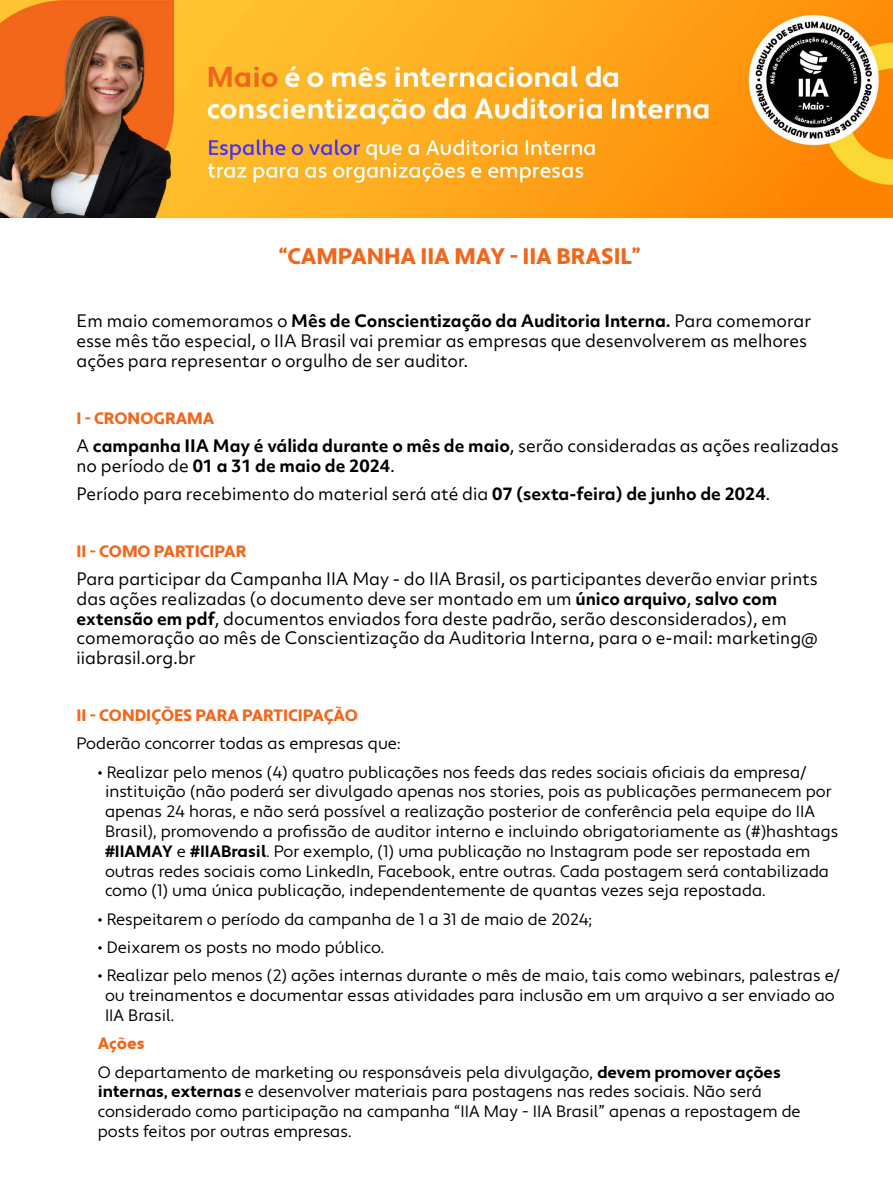
<style>
.page{position:relative;width:893px;height:1191px;background:#fff}
.page>*{position:absolute;margin:0;border:0;box-sizing:border-box;transform-origin:0 0}
.t1{font:900 22.5px "Apertura";color:#f2661c}
.t2{font:16.5px/19.8px "Apertura";color:#000}
.t3{font:16.5px/19.8px "Objektiv Mk 2";color:#000}
.t4{font:700 16.5px/19.8px "Objektiv Mk 2";color:#000}
.t5{font:900 16.5px "Apertura";color:#f2661c}
.s1{font-weight:700}
.s2{font-weight:400}
.s3{font-weight:900;color:#f2661c}
</style>
<div class="page">
<img style="left:0;top:0;width:893px;height:219px">
<h1 class="t1" style="left:279px;top:242px;width:363px">“CAMPANHA IIA MAY - IIA BRASIL”</h1>
<p class="t3" style="left:77px;top:311px;width:736px">Em maio comemoramos o <span class="s1">Mês de Conscientização da Auditoria Interna.</span> Para comemorar esse mês tão especial, o IIA Brasil vai premiar as empresas que desenvolverem as melhores ações para representar o orgulho de ser auditor.</p>
<p class="t5" style="left:77px;top:408px;width:139px">I - CRONOGRAMA</p>
<p class="t4" style="left:77px;top:435px;width:764px"><span class="s2">A</span> campanha IIA May é válida durante o mês de maio<span class="s2">, serão consideradas as ações realizadas no período de</span> 01 a 31 de maio de 2024<span class="s2">.</span></p>
<p class="t3" style="left:77px;top:484px;width:695px">Período para recebimento do material será até dia <span class="s1">07 (sexta-feira) de junho de 2024</span>.</p>
<p class="t5" style="left:77px;top:541px;width:171px">II - COMO PARTICIPAR</p>
<p class="t3" style="left:77px;top:569px;width:743px">Para participar da Campanha IIA May - do IIA Brasil, os participantes deverão enviar prints das ações realizadas (o documento deve ser montado em um <span class="s1">único arquivo</span>, <span class="s1">salvo com extensão em pdf</span>, documentos enviados fora deste padrão, serão desconsiderados), em comemoração ao mês de Conscientização da Auditoria Interna, para o e-mail: marketing@ iiabrasil.org.br</p>
<p class="t5" style="left:77px;top:705px;width:283px">II - CONDIÇÕES PARA PARTICIPAÇÃO</p>
<p class="t2" style="left:77px;top:734px;width:325px">Poderão concorrer todas as empresas que:</p>
<p class="t2" style="left:105px;top:762px;width:735px;text-indent:-7px">• Realizar pelo menos (4) quatro publicações nos feeds das redes sociais oficiais da empresa/ instituição (não poderá ser divulgado apenas nos stories, pois as publicações permanecem por apenas 24 horas, e não será possível a realização posterior de conferência pela equipe do IIA Brasil), promovendo a profissão de auditor interno e incluindo obrigatoriamente as (#)hashtags <span class="s1">#IIAMAY</span> e <span class="s1">#IIABrasil</span>. Por exemplo, (1) uma publicação no Instagram pode ser repostada em outras redes sociais como LinkedIn, Facebook, entre outras. Cada postagem será contabilizada como (1) uma única publicação, independentemente de quantas vezes seja repostada.</p>
<p class="t2" style="left:98px;top:909px;width:496px">• Respeitarem o período da campanha de 1 a 31 de maio de 2024;</p>
<p class="t2" style="left:98px;top:938px;width:288px">• Deixarem os posts no modo público.</p>
<p class="t2" style="left:105px;top:966px;width:736px;text-indent:-7px">• Realizar pelo menos (2) ações internas durante o mês de maio, tais como webinars, palestras e/ ou treinamentos e documentar essas atividades para inclusão em um arquivo a ser enviado ao<br>IIA Brasil.</p>
<p class="t2" style="left:98px;top:1030px;width:684px;line-height:28.3px"><span class="s3">Ações<br></span>O departamento de marketing ou responsáveis pela divulgação, <span class="s1">devem promover ações</span></p>
<p class="t2" style="left:98px;top:1082px;width:704px"><span class="s1">internas, externas</span> e desenvolver materiais para postagens nas redes sociais. Não será considerado como participação na campanha “IIA May - IIA Brasil” apenas a repostagem de posts feitos por outras empresas.</p>
</div>
